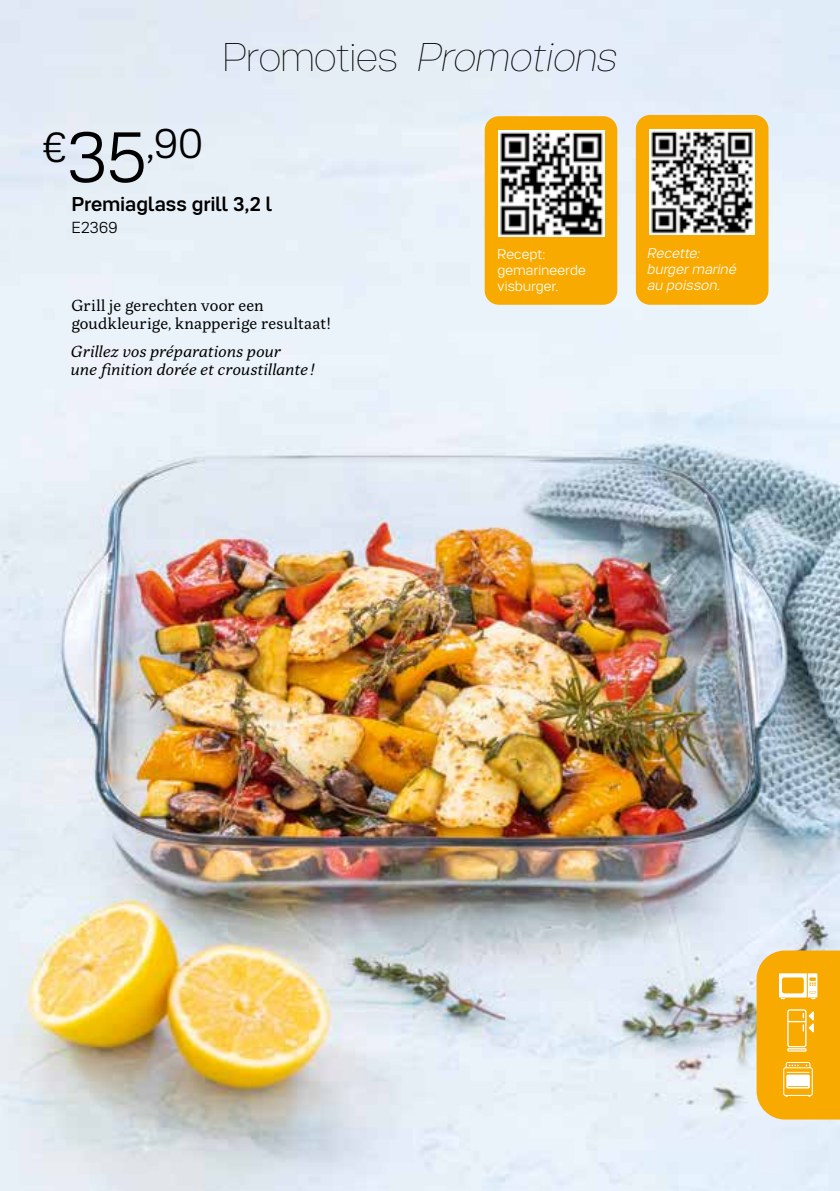
<style>
.page{position:relative;width:840px;height:1191px;background:#fff}
.page>*{position:absolute;margin:0;border:0;box-sizing:border-box;transform-origin:0 0}
.t1{font:300 42px "Tupper PRO";color:#000}
.t2{font:italic 200 40px "Tupper PRO";color:#000}
.t3{font:500 20px "Tupper PRO";letter-spacing:.005em;color:#000}
.t4{font:italic 16px/18px "Tupper Serif";letter-spacing:.02em;color:#000}
.t5{font:16px/18px "Tupper Serif";letter-spacing:.01em;color:#000}
.t6{font:300 16px "Tupper PRO";letter-spacing:.02em;color:#000}
.t7{font:300 14px/16px "Tupper PR Oitalic";letter-spacing:.025em;color:#fff}
.t8{font:300 14px/16px "Tupper PRO";letter-spacing:.02em;color:#fff}
.s1{font-size:72px}
.s2{font-style:normal}
</style>
<div class="page">
<img style="left:0;top:0;width:839px;height:1191px">
<svg style="left:756px;top:950px;width:83px;height:169px;background:#f7b420"></svg>
<div style="left:484px;top:116px;width:133px;height:189px;background:#f8aa00;border-radius:14px"></div>
<div style="left:635px;top:115px;width:133px;height:190px;background:#f8aa00;border-radius:14px"></div>
<img style="left:498px;top:130px;width:106px;height:106px">
<img style="left:649px;top:130px;width:104px;height:104px">
<h1 class="t1" style="left:42px;top:110px;width:162px">€<span class="s1">35</span>,90</h1>
<h2 class="t2" style="left:223px;top:34px;width:395px"><span class="s2">Promoties</span> Promotions</h2>
<p class="t3" style="left:72px;top:187px;width:202px">Premiaglass grill 3,2 l</p>
<p class="t6" style="left:72px;top:214px;width:47px">E2369</p>
<p class="t5" style="left:71px;top:297px;width:261px">Grill je gerechten voor een goudkleurige, knapperige resultaat!</p>
<p class="t4" style="left:71px;top:342px;width:245px">Grillez vos préparations pour<br>une finition dorée et croustillante !</p>
<p class="t8" style="left:497px;top:245px;width:90px">Recept: gemarineerde visburger.</p>
<p class="t7" style="left:648px;top:244px;width:90px">Recette: burger mariné au poisson.</p>
</div>
